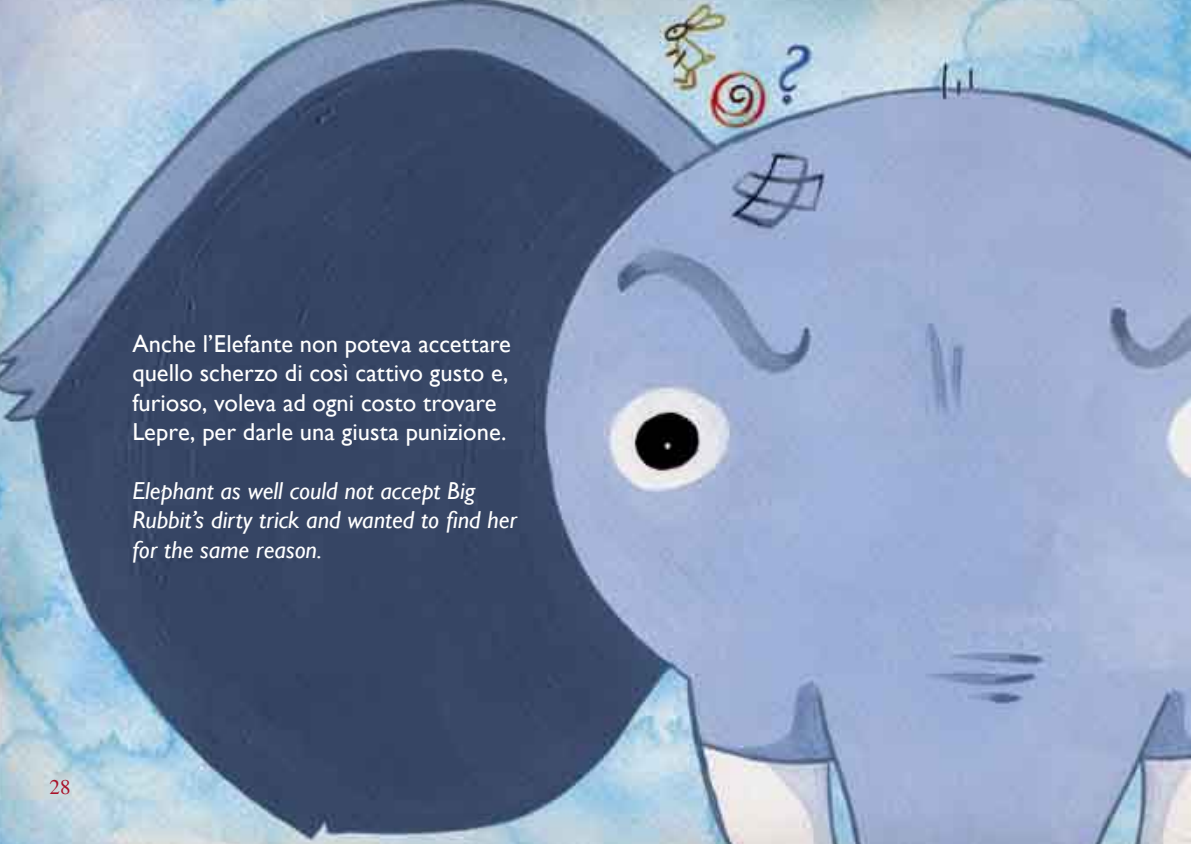
<style>
.page{position:relative;width:1191px;height:844px;background:#fff}
.page>*{position:absolute;margin:0;border:0;box-sizing:border-box;transform-origin:0 0}
.t1{font:24.5px/29.4px "Gill Sans";color:#fff}
.t2{font:italic 24.5px/29.4px "Gill Sans";color:#fff}
.t3{font:21px "Times";color:#a9122a}
</style>
<div class="page">
<img style="left:0;top:0;width:1191px;height:843px">
<p class="t1" style="left:132px;top:328px;width:380px">Anche l’Elefante non poteva accettare quello scherzo di così cattivo gusto e, furioso, voleva ad ogni costo trovare Lepre, per darle una giusta punizione.</p>
<p class="t2" style="left:132px;top:475px;width:386px">Elephant as well could not accept Big<br>Rubbit’s dirty trick and wanted to find her for the same reason.</p>
<p class="t3" style="left:50px;top:775px;width:22px">28</p>
</div>
